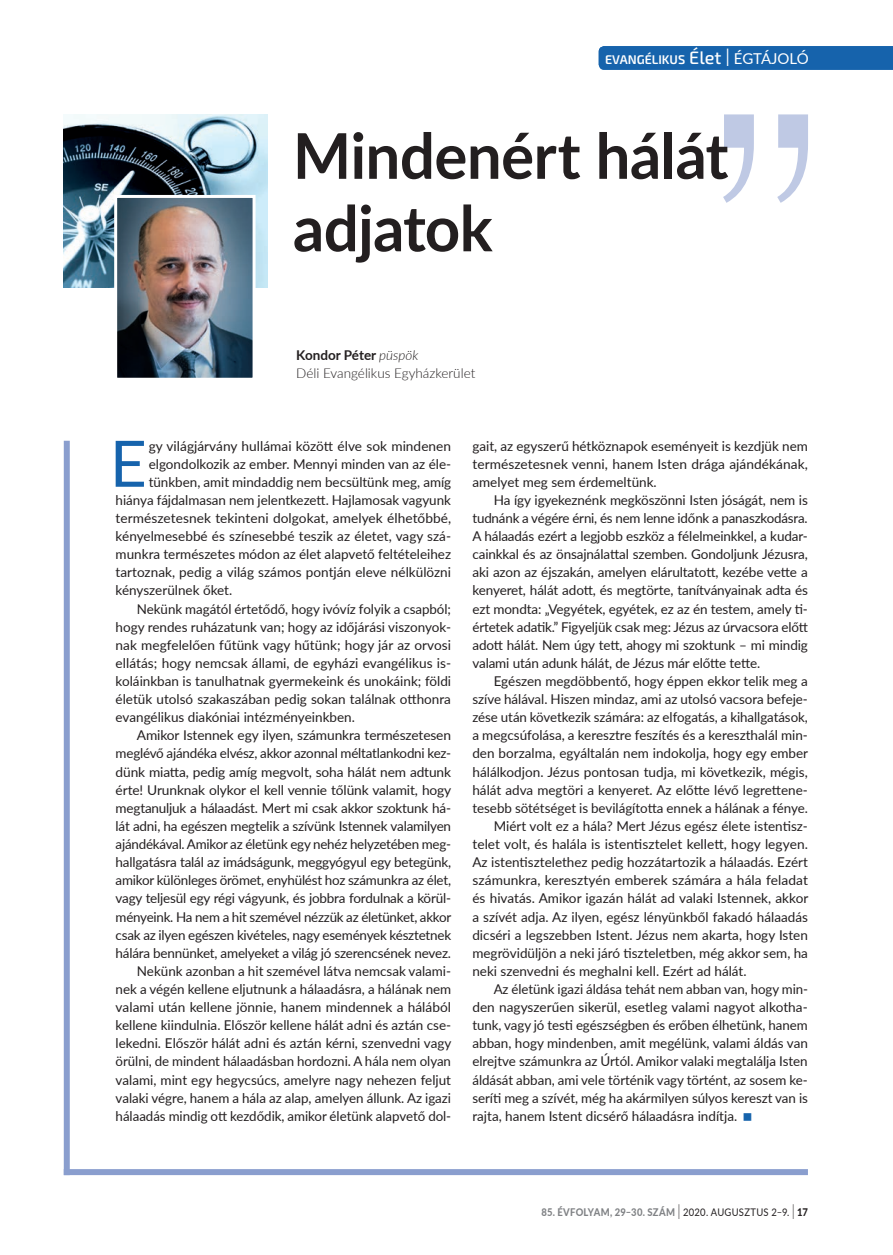
<style>
.page{position:relative;width:893px;height:1255px;background:#fff}
.page>*{position:absolute;margin:0;border:0;box-sizing:border-box;transform-origin:0 0}
.t1{font:630.6px "Cordia UPC";color:#bfc9e4}
.t2{font:64.05px "Lato";color:#1663ac}
.t3{font:700 63px/72.4px "Lato";letter-spacing:-.01em;color:#231f20}
.t4{font:13.5px/18.1px "Lato";color:#231f20;text-align:justify}
.t5{font:13.5px "Lato";letter-spacing:-.02em;color:#231f20}
.t6{font:300 13.5px/18.1px "Lato";color:#231f20}
.t7{font:600 12.6px "Exo 2";color:#fff}
.t8{font:800 10.5px "Lato";letter-spacing:.025em;color:#808285;scale:.9 1}
.s1{font-weight:500;font-size:18px}
.s2{font-weight:300;font-size:25.2px}
.s3{font-family:"Lato";font-weight:400;font-size:15px}
.s4{font-weight:700}
.s5{font-style:italic}
.s6{font-weight:300;font-size:21px;color:#231f20}
.s7{font-weight:400;color:#231f20}
.s8{color:#231f20}
</style>
<div class="page">
<img style="left:64px;top:115px;width:204px;height:172px">
<div style="left:599px;top:46px;width:294px;height:24px;background:#1663ac"></div>
<div style="left:64px;top:441px;width:6px;height:734px;background:#8a9ece"></div>
<div style="left:64px;top:1168px;width:744px;height:6px;background:#8a9ece"></div>
<img style="left:118px;top:199px;width:134px;height:178px">
<div style="left:114px;top:195px;width:142px;height:186px;border:3px solid #fff"></div>
<p class="t7" style="left:605px;top:52px;width:205px">EVANGÉLIKUS <span class="s1">Élet</span> <span class="s2">I</span> <span class="s3">ÉGTÁJOLÓ</span></p>
<h1 class="t1" style="left:693px;top:-419px;width:151px">‚‚</h1>
<h3 class="t3" style="left:293px;top:117px;width:437px">Mindenért hálát adjatok</h3>
<p class="t6" style="left:296px;top:345px;width:181px"><span class="s4">Kondor Péter</span> <span class="s5">püspök<br></span>Déli Evangélikus Egyházkerület</p>
<h2 class="t2" style="left:110px;top:417px;width:38px">E</h2>
<p class="t4" style="left:149px;top:436px;width:304px">gy világjárvány hullámai között élve sok mindenen</p>
<p class="t4" style="left:149px;top:454px;width:304px">elgondolkozik az ember. Mennyi minden van az éle-</p>
<p class="t4" style="left:149px;top:472px;width:304px">tünkben, amit mindaddig nem becsültünk meg, amíg</p>
<p class="t4" style="left:116px;top:490px;width:337px">hiánya fájdalmasan nem jelentkezett. Hajlamosak vagyunk</p>
<p class="t4" style="left:116px;top:508px;width:337px">természetesnek tekinteni dolgokat, amelyek élhetőbbé,</p>
<p class="t4" style="left:116px;top:526px;width:337px">kényelmesebbé és színesebbé teszik az életet, vagy szá-</p>
<p class="t4" style="left:116px;top:544px;width:337px">munkra természetes módon az élet alapvető feltételeihez</p>
<p class="t4" style="left:116px;top:562px;width:337px">tartoznak, pedig a világ számos pontján eleve nélkülözni</p>
<p class="t4" style="left:116px;top:581px;width:118px">kényszerülnek őket.</p>
<p class="t4" style="left:137px;top:599px;width:316px">Nekünk magától értetődő, hogy ivóvíz folyik a csapból;</p>
<p class="t4" style="left:116px;top:617px;width:337px">hogy rendes ruházatunk van; hogy az időjárási viszonyok-</p>
<p class="t4" style="left:116px;top:635px;width:337px">nak megfelelően fűtünk vagy hűtünk; hogy jár az orvosi</p>
<p class="t4" style="left:116px;top:653px;width:337px">ellátás; hogy nemcsak állami, de egyházi evangélikus is-</p>
<p class="t4" style="left:116px;top:671px;width:337px">koláinkban is tanulhatnak gyermekeink és unokáink; földi</p>
<p class="t4" style="left:116px;top:689px;width:337px">életük utolsó szakaszában pedig sokan találnak otthonra</p>
<p class="t4" style="left:116px;top:707px;width:241px">evangélikus diakóniai intézményeinkben.</p>
<p class="t4" style="left:137px;top:725px;width:316px">Amikor Istennek egy ilyen, számunkra természetesen</p>
<p class="t4" style="left:116px;top:744px;width:337px">meglévő ajándéka elvész, akkor azonnal méltatlankodni kez-</p>
<p class="t4" style="left:116px;top:762px;width:337px">dünk miatta, pedig amíg megvolt, soha hálát nem adtunk</p>
<p class="t4" style="left:116px;top:780px;width:337px">érte! Urunknak olykor el kell vennie tőlünk valamit, hogy</p>
<p class="t4" style="left:116px;top:798px;width:337px">megtanuljuk a hálaadást. Mert mi csak akkor szoktunk há-</p>
<p class="t4" style="left:116px;top:816px;width:337px">lát adni, ha egészen megtelik a szívünk Istennek valamilyen</p>
<p class="t4" style="left:116px;top:834px;width:337px">ajándékával. Amikor az életünk egy nehéz helyzetében meg-</p>
<p class="t4" style="left:116px;top:852px;width:337px">hallgatásra talál az imádságunk, meggyógyul egy betegünk,</p>
<p class="t4" style="left:116px;top:870px;width:337px">amikor különleges örömet, enyhülést hoz számunkra az élet,</p>
<p class="t4" style="left:116px;top:888px;width:337px">vagy teljesül egy régi vágyunk, és jobbra fordulnak a körül-</p>
<p class="t5" style="left:116px;top:906px;width:337px">ményeink. Ha nem a hit szemével nézzük az életünket, akkor</p>
<p class="t4" style="left:116px;top:925px;width:337px">csak az ilyen egészen kivételes, nagy események késztetnek</p>
<p class="t4" style="left:116px;top:943px;width:337px">hálára bennünket, amelyeket a világ jó szerencsének nevez.</p>
<p class="t4" style="left:137px;top:961px;width:316px">Nekünk azonban a hit szemével látva nemcsak valami-</p>
<p class="t4" style="left:116px;top:979px;width:337px">nek a végén kellene eljutnunk a hálaadásra, a hálának nem</p>
<p class="t4" style="left:116px;top:997px;width:337px">valami után kellene jönnie, hanem mindennek a hálából</p>
<p class="t4" style="left:116px;top:1015px;width:337px">kellene kiindulnia. Először kellene hálát adni és aztán cse-</p>
<p class="t4" style="left:116px;top:1033px;width:337px">lekedni. Először hálát adni és aztán kérni, szenvedni vagy</p>
<p class="t4" style="left:116px;top:1051px;width:337px">örülni, de mindent hálaadásban hordozni. A hála nem olyan</p>
<p class="t4" style="left:116px;top:1069px;width:337px">valami, mint egy hegycsúcs, amelyre nagy nehezen feljut</p>
<p class="t4" style="left:116px;top:1088px;width:337px">valaki végre, hanem a hála az alap, amelyen állunk. Az igazi</p>
<p class="t4" style="left:116px;top:1106px;width:337px">hálaadás mindig ott kezdődik, amikor életünk alapvető dol-</p>
<p class="t4" style="left:472px;top:436px;width:337px">gait, az egyszerű hétköznapok eseményeit is kezdjük nem természetesnek venni, hanem Isten drága ajándékának, amelyet meg sem érdemeltünk.</p>
<p class="t4" style="left:472px;top:490px;width:337px;text-indent:21px">Ha így igyekeznénk megköszönni Isten jóságát, nem is tudnánk a végére érni, és nem lenne időnk a panaszkodásra.<br>A hálaadás ezért a legjobb eszköz a félelmeinkkel, a kudar&shy;cainkkal és az önsajnálattal szemben. Gondoljunk Jézusra, aki azon az éjszakán, amelyen elárultatott, kezébe vette a kenyeret, hálát adott, és megtörte, tanítványainak adta és ezt mondta: „Vegyétek, egyétek, ez az én testem, amely ti&shy;értetek adatik.” Figyeljük csak meg: Jézus az úrvacsora előtt adott hálát. Nem úgy tett, ahogy mi szoktunk – mi mindig valami után adunk hálát, de Jézus már előtte tette.</p>
<p class="t4" style="left:494px;top:671px;width:316px">Egészen megdöbbentő, hogy éppen ekkor telik meg a</p>
<p class="t4" style="left:472px;top:689px;width:337px">szíve hálával. Hiszen mindaz, ami az utolsó vacsora befeje-</p>
<p class="t4" style="left:472px;top:707px;width:337px">zése után következik számára: az elfogatás, a kihallgatások,</p>
<p class="t4" style="left:472px;top:725px;width:337px">a megcsúfolása, a keresztre feszítés és a kereszthalál min-</p>
<p class="t4" style="left:472px;top:744px;width:337px">den borzalma, egyáltalán nem indokolja, hogy egy ember</p>
<p class="t4" style="left:472px;top:762px;width:337px">hálálkodjon. Jézus pontosan tudja, mi következik, mégis,</p>
<p class="t4" style="left:472px;top:780px;width:337px">hálát adva megtöri a kenyeret. Az előtte lévő legrettene-</p>
<p class="t4" style="left:472px;top:798px;width:337px">tesebb sötétséget is bevilágította ennek a hálának a fénye.</p>
<p class="t4" style="left:494px;top:816px;width:316px">Miért volt ez a hála? Mert Jézus egész élete istentisz-</p>
<p class="t4" style="left:472px;top:834px;width:337px">telet volt, és halála is istentisztelet kellett, hogy legyen.</p>
<p class="t4" style="left:472px;top:852px;width:337px">Az istentisztelethez pedig hozzátartozik a hálaadás. Ezért</p>
<p class="t4" style="left:472px;top:870px;width:337px">számunkra, keresztyén emberek számára a hála feladat</p>
<p class="t4" style="left:472px;top:888px;width:337px">és hivatás. Amikor igazán hálát ad valaki Istennek, akkor</p>
<p class="t4" style="left:472px;top:906px;width:337px">a szívét adja. Az ilyen, egész lényünkből fakadó hálaadás</p>
<p class="t4" style="left:472px;top:925px;width:337px">dicséri a legszebben Istent. Jézus nem akarta, hogy Isten</p>
<p class="t4" style="left:472px;top:943px;width:337px">megrövidüljön a neki járó tiszteletben, még akkor sem, ha</p>
<p class="t4" style="left:472px;top:961px;width:276px">neki szenvedni és meghalni kell. Ezért ad hálát.</p>
<p class="t4" style="left:494px;top:979px;width:316px">Az életünk igazi áldása tehát nem abban van, hogy min-</p>
<p class="t4" style="left:472px;top:997px;width:337px">den nagyszerűen sikerül, esetleg valami nagyot alkotha-</p>
<p class="t4" style="left:472px;top:1015px;width:337px">tunk, vagy jó testi egészségben és erőben élhetünk, hanem</p>
<p class="t4" style="left:472px;top:1033px;width:337px">abban, hogy mindenben, amit megélünk, valami áldás van</p>
<p class="t4" style="left:472px;top:1051px;width:337px">elrejtve számunkra az Úrtól. Amikor valaki megtalálja Isten</p>
<p class="t4" style="left:472px;top:1069px;width:337px">áldását abban, ami vele történik vagy történt, az sosem ke-</p>
<p class="t4" style="left:472px;top:1088px;width:337px">seríti meg a szívét, még ha akármilyen súlyos kereszt van is</p>
<p class="t4" style="left:472px;top:1106px;width:266px">rajta, hanem Istent dicsérő hálaadásra indítja.</p>
<p class="t8" style="left:541px;top:1203px;width:298px">85. ÉVFOLYAM, 29–30. SZÁM <span class="s6">I</span> <span class="s7">2020. AUGUSZTUS 2–9.</span> <span class="s6">I</span> <span class="s8">17</span></p>
</div>
